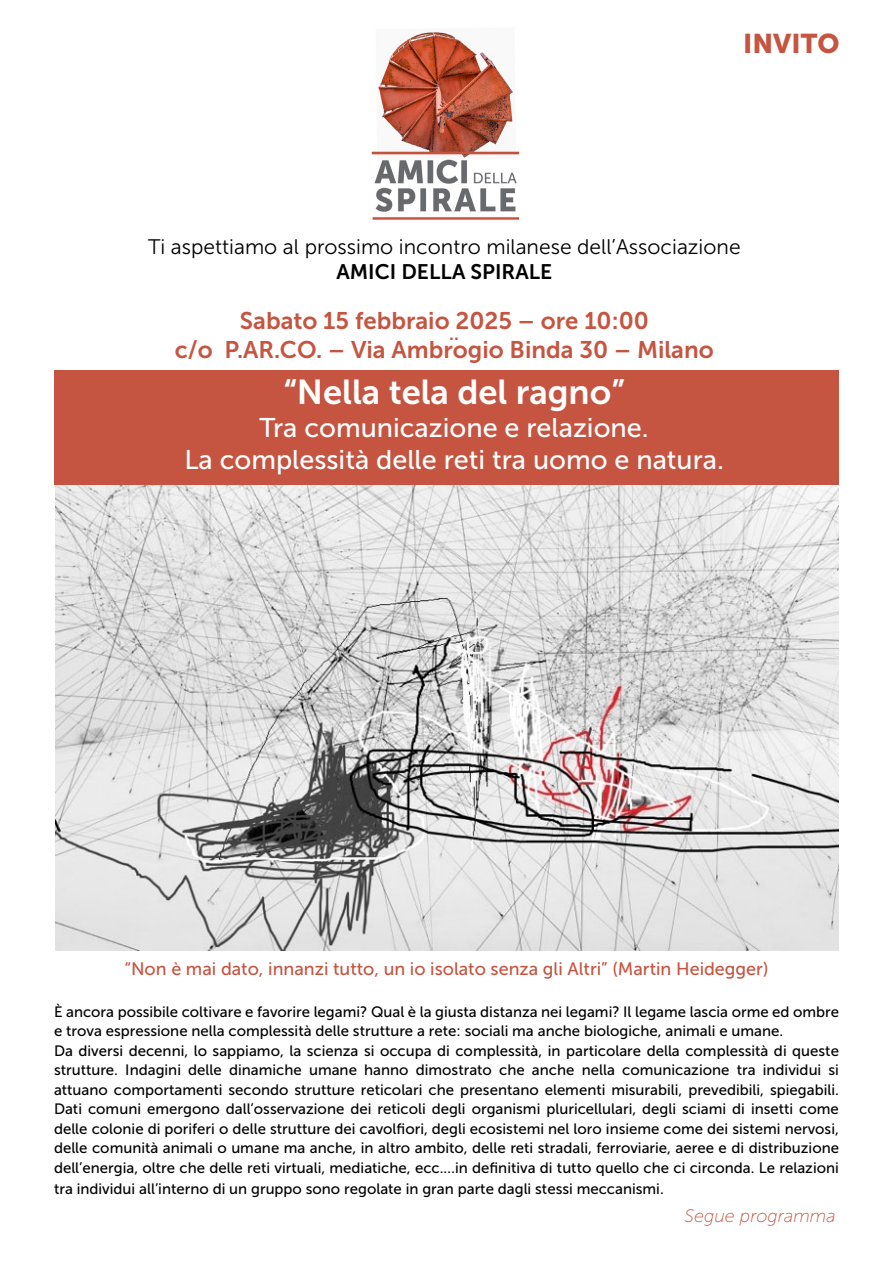
<style>
.page{position:relative;width:893px;height:1263px;background:#fff}
.page>*{position:absolute;margin:0;border:0;box-sizing:border-box;transform-origin:0 0}
.t1{font:34.5px "Museo Sans 700";color:#fff}
.t2{font:27px/32.4px "Museo Sans 500";color:#fff;text-align:center}
.t3{font:27px "Museo Sans 900";color:#c55541}
.t4{font:24px/28.8px "Museo Sans 700";color:#c55541;text-align:center}
.t5{font:21px "Museo Sans 300";color:#000}
.t6{font:21px "Museo Sans 700";color:#000}
.t7{font:18.9px "Museo Sans 700";color:#c55541}
.t8{font:18px "Museo Sans 500";color:#c55541}
.t9{font:italic 18px "Museo Sans 100";color:#c55541}
.t10{font:15px/19.5px "Museo Sans 500";color:#000}
</style>
<div class="page">
<img style="left:56px;top:485px;width:783px;height:465px">
<div style="left:54px;top:370px;width:785px;height:115px;background:#c55541"></div>
<img style="left:371px;top:31px;width:149px;height:189px">
<h2 class="t3" style="left:743px;top:28px;width:98px">INVITO</h2>
<h3 class="t5" style="left:148px;top:235px;width:594px">Ti aspettiamo al prossimo incontro milanese dell’Associazione</h3>
<h3 class="t6" style="left:336px;top:260px;width:217px">AMICI DELLA SPIRALE</h3>
<h3 class="t4" style="left:175px;top:306px;width:540px">Sabato 15 febbraio 2025 – ore 10:00<br>c/o P.AR.CO. – Via Ambrogio Binda 30 – Milano</h3>
<p class="t7" style="left:449px;top:323px;width:11px">..</p>
<h1 class="t1" style="left:283px;top:373px;width:343px">“Nella tela del ragno”</h1>
<h2 class="t2" style="left:184px;top:411px;width:541px">Tra comunicazione e relazione.<br>La complessità delle reti tra uomo e natura.</h2>
<p class="t8" style="left:124px;top:959px;width:645px">“Non è mai dato, innanzi tutto, un io isolato senza gli Altri” (Martin Heidegger)</p>
<p class="t10" style="left:54px;top:1002px;width:786px">È ancora possibile coltivare e favorire legami? Qual è la giusta distanza nei legami? Il legame lascia orme ed ombre e trova espressione nella complessità delle strutture a rete: sociali ma anche biologiche, animali e umane.<br>Da diversi decenni, lo sappiamo, la scienza si occupa di complessità, in particolare della complessità di queste strutture. Indagini delle dinamiche umane hanno dimostrato che anche nella comunicazione tra individui si attuano comportamenti secondo strutture reticolari che presentano elementi misurabili, prevedibili, spiegabili.<br>Dati comuni emergono dall’osservazione dei reticoli degli organismi pluricellulari, degli sciami di insetti come delle colonie di poriferi o delle strutture dei cavolfiori, degli ecosistemi nel loro insieme come dei sistemi nervosi, delle comunità animali o umane ma anche, in altro ambito, delle reti stradali, ferroviarie, aeree e di distribuzione dell’energia, oltre che delle reti virtuali, mediatiche, ecc.…in definitiva di tutto quello che ci circonda. Le relazioni</p>
<p class="t10" style="left:54px;top:1179px;width:611px">tra individui all’interno di un gruppo sono regolate in gran parte dagli stessi meccanismi.</p>
<p class="t9" style="left:684px;top:1207px;width:153px">Segue programma</p>
</div>
